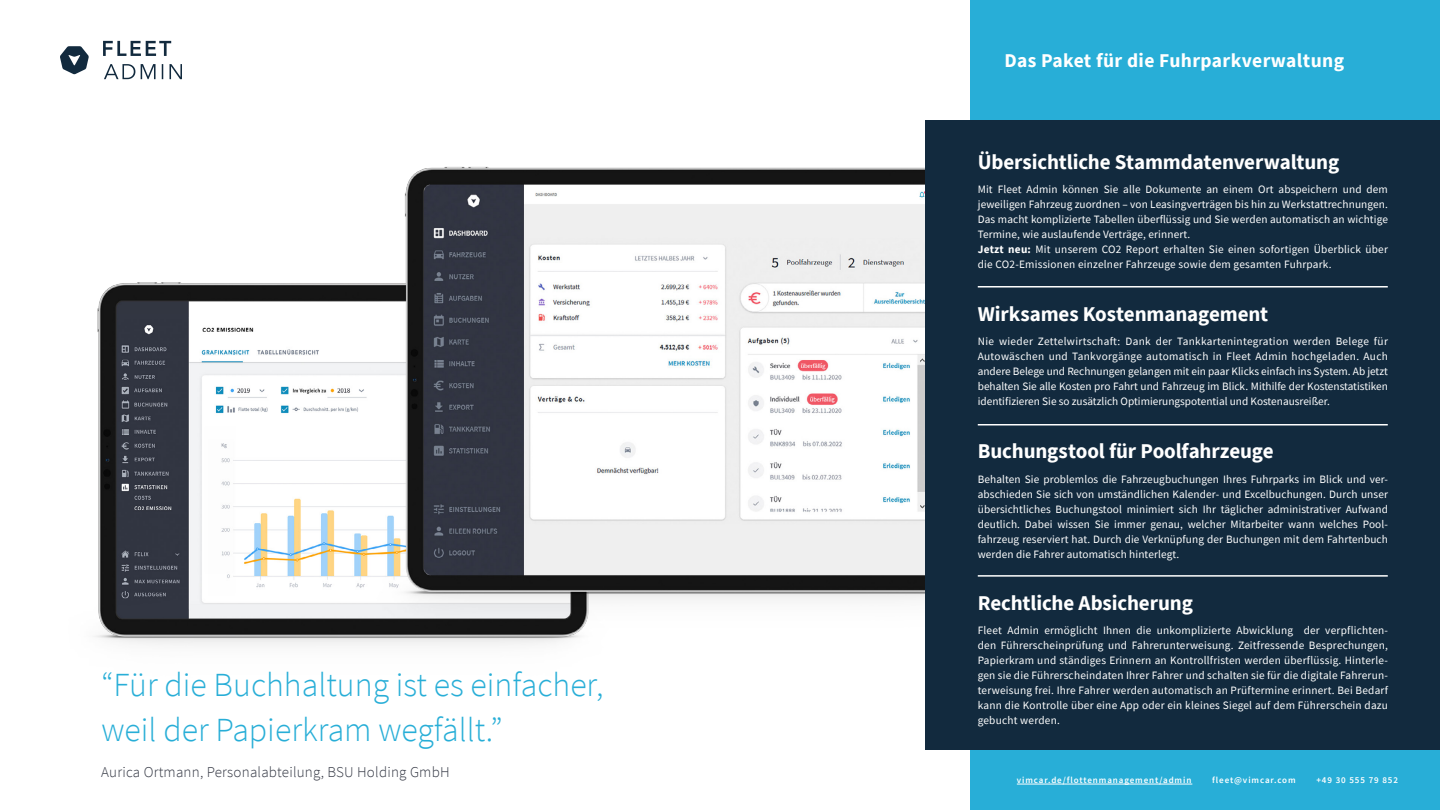
<style>
.page{position:relative;width:1440px;height:810px;background:#fff}
.page>*{position:absolute;margin:0;border:0;box-sizing:border-box;transform-origin:0 0}
.t1{font:300 33.75px/45px "Source Sans Pro";color:#28aed7}
.t2{font:700 21px "Source Sans Pro";letter-spacing:-.005em;color:#fff}
.t3{font:700 19.5px "Source Sans Pro";letter-spacing:.02em;color:#fff}
.t4{font:300 15px "Source Sans Pro";letter-spacing:.015em;color:#313541}
.t5{font:11.25px/15px "Source Sans Pro";letter-spacing:.01em;color:#fff;text-align:justify}
.t6{font:600 9px "Source Sans Pro";letter-spacing:.1em;color:#fff}
.s1{font-weight:700}
</style>
<div class="page">
<img style="left:94px;top:120px;width:832px;height:561px">
<div style="left:970px;top:0;width:470px;height:810px;background:#28aed7"></div>
<hr style="left:1017px;top:784px;width:175px;height:1px;background:#fff">
<div style="left:926px;top:120px;width:514px;height:630px;background:#122a3e"></div>
<hr style="left:978px;top:286px;width:410px;height:2px;background:#fff">
<hr style="left:978px;top:424px;width:410px;height:1px;background:#fff">
<hr style="left:978px;top:575px;width:410px;height:2px;background:#fff">
<svg style="left:104px;top:64px;width:78px;height:15px"></svg>
<svg style="left:60px;top:46px;width:29px;height:28px"></svg>
<svg style="left:103px;top:41px;width:68px;height:15px"></svg>
<h1 class="t1" style="left:101px;top:663px;width:503px">“Für die Buchhaltung ist es einfacher, weil der Papierkram wegfällt.”</h1>
<h3 class="t4" style="left:101px;top:762px;width:350px">Aurica Ortmann, Personalabteilung, BSU Holding GmbH</h3>
<h3 class="t3" style="left:1004px;top:47px;width:341px">Das Paket für die Fuhrparkverwaltung</h3>
<h2 class="t2" style="left:978px;top:148px;width:363px">Übersichtliche Stammdatenverwaltung</h2>
<p class="t5" style="left:978px;top:182px;width:412px;text-align:left">Mit Fleet Admin können Sie alle Dokumente an einem Ort abspeichern und dem jeweiligen Fahrzeug zuordnen – von Leasingverträgen bis hin zu Werkstattrechnungen.<br>Das macht komplizierte Tabellen überflüssig und Sie werden automatisch an wichtige Termine, wie auslaufende Verträge, erinnert.<br><span class="s1">Jetzt neu:</span> Mit unserem CO2 Report erhalten Sie einen sofortigen Überblick über die CO2-Emissionen einzelner Fahrzeuge sowie dem gesamten Fuhrpark.</p>
<h2 class="t2" style="left:978px;top:299px;width:292px">Wirksames Kostenmanagement</h2>
<p class="t5" style="left:978px;top:334px;width:412px">Nie wieder Zettelwirtschaft: Dank der Tankkartenintegration werden Belege für Autowäschen und Tankvorgänge automatisch in Fleet Admin hochgeladen. Auch andere Belege und Rechnungen gelangen mit ein paar Klicks einfach ins System. Ab jetzt behalten Sie alle Kosten pro Fahrt und Fahrzeug im Blick. Mithilfe der Kostenstatistiken identifizieren Sie so zusätzlich Optimierungspotential und Kostenausreißer.</p>
<h2 class="t2" style="left:978px;top:437px;width:297px">Buchungstool für Poolfahrzeuge</h2>
<p class="t5" style="left:978px;top:472px;width:412px">Behalten Sie problemlos die Fahrzeugbuchungen Ihres Fuhrparks im Blick und ver&shy;abschieden Sie sich von umständlichen Kalender- und Excelbuchungen. Durch unser übersichtliches Buchungstool minimiert sich Ihr täglicher administrativer Aufwand deutlich. Dabei wissen Sie immer genau, welcher Mitarbeiter wann welches Pool&shy;fahrzeug reserviert hat. Durch die Verknüpfung der Buchungen mit dem Fahrtenbuch werden die Fahrer automatisch hinterlegt.</p>
<h2 class="t2" style="left:978px;top:588px;width:217px">Rechtliche Absicherung</h2>
<p class="t5" style="left:978px;top:623px;width:412px">Fleet Admin ermöglicht Ihnen die unkomplizierte Abwicklung der verpflichten&shy;den Führerscheinprüfung und Fahrerunterweisung. Zeitfressende Besprechungen, Papierkram und ständiges Erinnern an Kontrollfristen werden überflüssig. Hinterle&shy;gen sie die Führerscheindaten Ihrer Fahrer und schalten sie für die digitale Fahrerun&shy;terweisung frei. Ihre Fahrer werden automatisch an Prüftermine erinnert. Bei Bedarf kann die Kontrolle über eine App oder ein kleines Siegel auf dem Führerschein dazu gebucht werden.</p>
<p class="t6" style="left:1017px;top:774px;width:176px">vimcar.de/flottenmanagement/admin</p>
<p class="t6" style="left:1212px;top:774px;width:85px">fleet@vimcar.com</p>
<p class="t6" style="left:1316px;top:774px;width:83px">+49 30 555 79 852</p>
</div>
